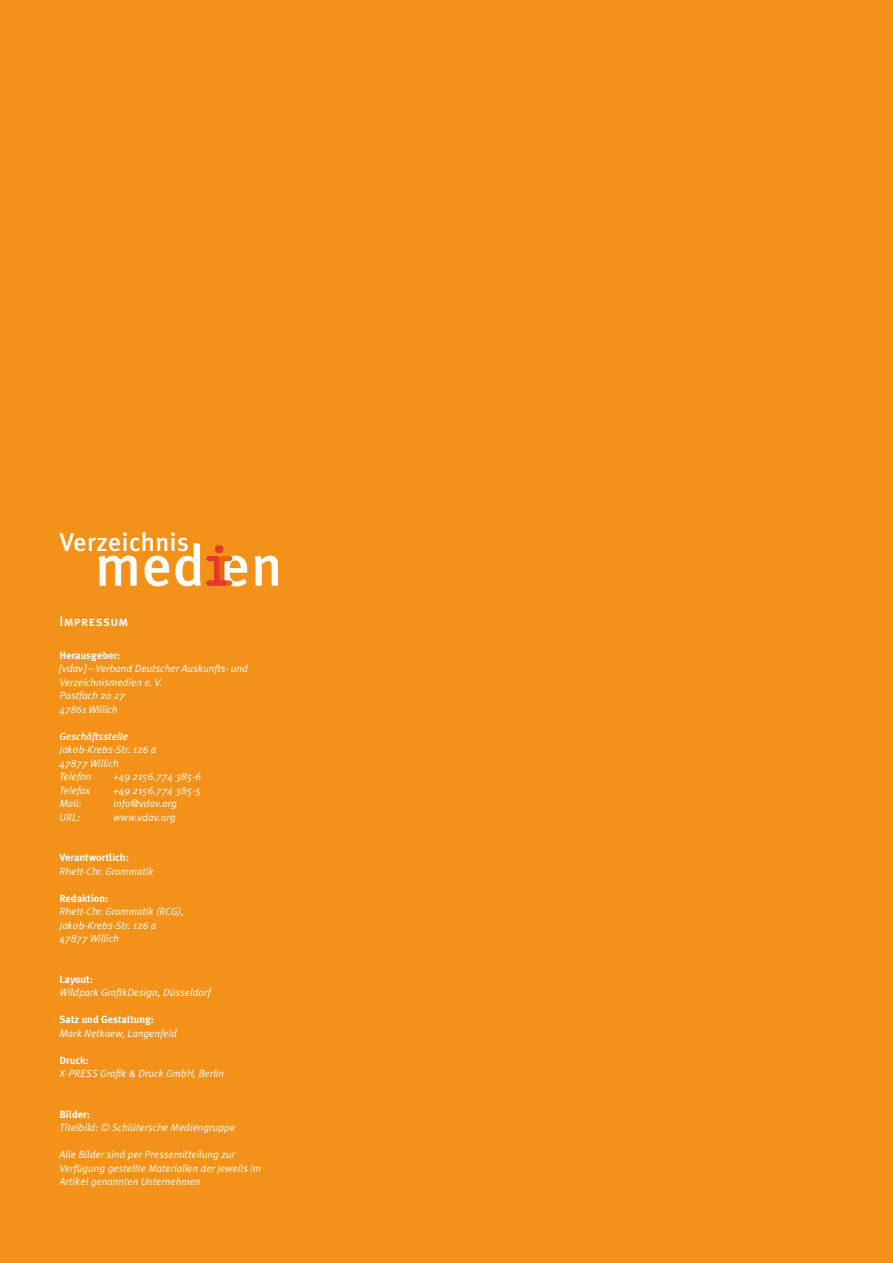
<style>
.page{position:relative;width:893px;height:1263px;background:#f39118}
.page>*{position:absolute;margin:0;border:0;box-sizing:border-box;transform-origin:0 0}
.t1{font:500 58.2px "Meta Plus";color:#fff}
.t2{font:500 25.65px "Meta Plus";letter-spacing:.02em;color:#fff}
.t3{font:13.5px "Meta Plus Medium Caps";letter-spacing:.02em;color:#fff}
.t4{font:italic 10.5px/13.5px "Meta Plus Normal";color:#fff}
.t5{font:700 10.5px "Meta Plus";color:#fff}
.t6{font:italic 500 10.5px "Meta Plus";color:#fff}
</style>
<div class="page">
<div style="left:215px;top:545px;width:8px;height:8px;background:#e7362c;border-radius:2px"></div>
<svg style="left:206px;top:556px;width:26px;height:30px"></svg>
<h2 class="t2" style="left:60px;top:527px;width:131px">Verzeichnis</h2>
<h1 class="t1" style="left:95px;top:532px;width:189px">med en</h1>
<p class="t3" style="left:60px;top:614px;width:70px">Impressum</p>
<p class="t5" style="left:60px;top:649px;width:62px">Herausgeber:</p>
<p class="t4" style="left:60px;top:662px;width:190px">[vdav] – Verband Deutscher Auskunfts- und<br>Verzeichnismedien e. V.<br>Postfach 20 27<br>47861 Willich</p>
<p class="t6" style="left:60px;top:730px;width:70px">Geschäftsstelle</p>
<p class="t4" style="left:60px;top:743px;width:98px">Jakob-Krebs-Str. 126 a<br>47877 Willich<br>Telefon</p>
<p class="t4" style="left:114px;top:770px;width:89px">+49 2156.774 385-6</p>
<p class="t4" style="left:60px;top:783px;width:32px">Telefax</p>
<p class="t4" style="left:114px;top:783px;width:89px">+49 2156.774 385-5</p>
<p class="t4" style="left:60px;top:797px;width:24px">Mail:</p>
<p class="t4" style="left:114px;top:797px;width:65px">info@vdav.org</p>
<p class="t4" style="left:60px;top:810px;width:22px">URL:</p>
<p class="t4" style="left:114px;top:810px;width:64px">www.vdav.org</p>
<p class="t5" style="left:60px;top:851px;width:71px">Verantwortlich:</p>
<p class="t4" style="left:60px;top:864px;width:96px">Rhett-Chr. Grammatik</p>
<p class="t5" style="left:60px;top:892px;width:50px">Redaktion:</p>
<p class="t4" style="left:60px;top:905px;width:126px">Rhett-Chr. Grammatik (RCG),<br>Jakob-Krebs-Str. 126 a<br>47877 Willich</p>
<p class="t5" style="left:60px;top:973px;width:35px">Layout:</p>
<p class="t4" style="left:60px;top:986px;width:153px">Wildpark GrafikDesign, Düsseldorf</p>
<p class="t5" style="left:60px;top:1013px;width:96px">Satz und Gestaltung:</p>
<p class="t4" style="left:60px;top:1026px;width:119px">Mark Netkaew, Langenfeld</p>
<p class="t5" style="left:60px;top:1054px;width:31px">Druck:</p>
<p class="t4" style="left:60px;top:1067px;width:166px">X-PRESS Grafik &amp; Druck GmbH, Berlin</p>
<p class="t5" style="left:60px;top:1108px;width:32px">Bilder:</p>
<p class="t4" style="left:60px;top:1121px;width:177px">Titelbild: © Schlütersche Mediengruppe</p>
<p class="t4" style="left:60px;top:1148px;width:203px">Alle Bilder sind per Pressemitteilung zur<br>Verfügung gestellte Materialien der jeweils im<br>Artikel genannten Unternehmen</p>
</div>
